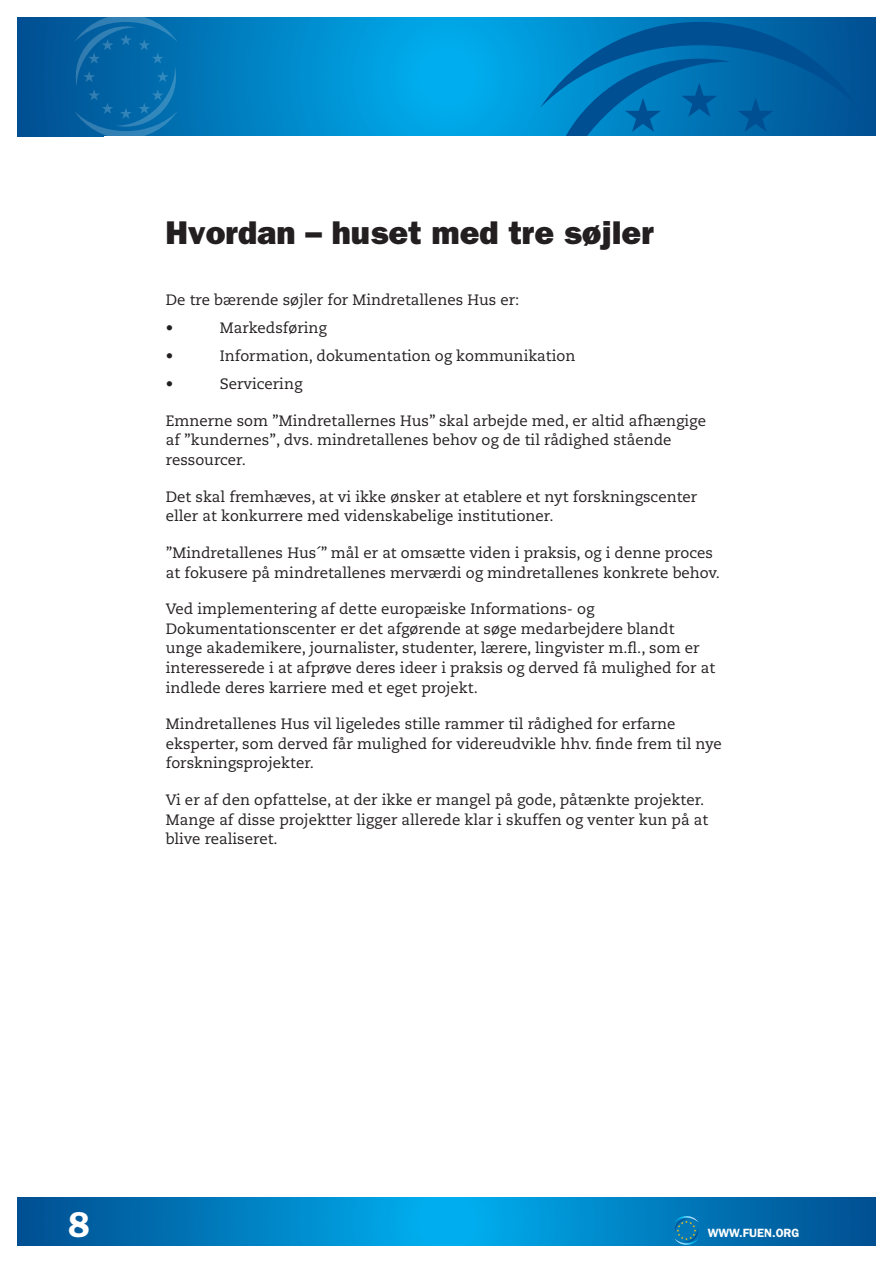
<style>
.page{position:relative;width:893px;height:1263px;background:#fff}
.page>*{position:absolute;margin:0;border:0;box-sizing:border-box;transform-origin:0 0}
.t1{font:600 36px "ITC Franklin Gothic Std";color:#fff}
.Presse_Headline{font:33px "ITC Franklin Gothic Std Hvy";color:#231f20}
.Fließtext{font:15px/19.6px "Caecilia LT Std";color:#231f20}
.t2{font:600 12px "ITC Franklin Gothic Std";color:#fff}
</style>
<div class="page">
<svg style="left:17px;top:17px;width:859px;height:119px;background:#0089ca"></svg>
<svg style="left:17px;top:1197px;width:859px;height:49px;background:#007ebf"></svg>
<svg style="left:674px;top:1216px;width:25px;height:29px"></svg>
<svg style="left:74px;top:17px;width:104px;height:120px;background:#096aa9"></svg>
<svg style="left:539px;top:22px;width:321px;height:114px;background:#006aac"></svg>
<div style="left:104px;top:136px;width:789px;height:362px;background:#fff"></div>
<p class="Presse_Headline" style="left:165px;top:213px;width:490px">Hvordan – huset med tre søjler</p>
<p class="Fließtext" style="left:166px;top:290px;width:355px">De tre bærende søjler for Mindretallenes Hus er:</p>
<p class="Fließtext" style="left:166px;top:318px;width:9px">•</p>
<p class="Fließtext" style="left:220px;top:318px;width:108px">Markedsføring</p>
<p class="Fließtext" style="left:166px;top:346px;width:9px">•</p>
<p class="Fließtext" style="left:220px;top:346px;width:357px">Information, dokumentation og kommunikation</p>
<p class="Fließtext" style="left:166px;top:374px;width:9px">•</p>
<p class="Fließtext" style="left:220px;top:374px;width:84px">Servicering</p>
<p class="Fließtext" style="left:166px;top:411px;width:542px">Emnerne som ”Mindretallernes Hus” skal arbejde med, er altid afhængige af ”kundernes”, dvs. mindretallenes behov og de til rådighed stående ressourcer.</p>
<p class="Fließtext" style="left:166px;top:487px;width:533px">Det skal fremhæves, at vi ikke ønsker at etablere et nyt forskningscenter eller at konkurrere med videnskabelige institutioner.</p>
<p class="Fließtext" style="left:166px;top:543px;width:556px">”Mindretallenes Hus´” mål er at omsætte viden i praksis, og i denne proces at fokusere på mindretallenes merværdi og mindretallenes konkrete behov.</p>
<p class="Fließtext" style="left:166px;top:599px;width:551px">Ved implementering af dette europæiske Informations- og Dokumentationscenter er det afgørende at søge medarbejdere blandt<br>unge akademikere, journalister, studenter, lærere, lingvister m.fl., som er interesserede i at afprøve deres ideer i praksis og derved få mulighed for at indlede deres karriere med et eget projekt.</p>
<p class="Fließtext" style="left:166px;top:714px;width:557px">Mindretallenes Hus vil ligeledes stille rammer til rådighed for erfarne eksperter, som derved får mulighed for videreudvikle hhv. finde frem til nye forskningsprojekter.</p>
<p class="Fließtext" style="left:166px;top:790px;width:544px">Vi er af den opfattelse, at der ikke er mangel på gode, påtænkte projekter.<br>Mange af disse projektter ligger allerede klar i skuffen og venter kun på at blive realiseret.</p>
<h1 class="t1" style="left:68px;top:1204px;width:23px">8</h1>
<p class="t2" style="left:708px;top:1226px;width:93px">WWW.FUEN.ORG</p>
</div>
